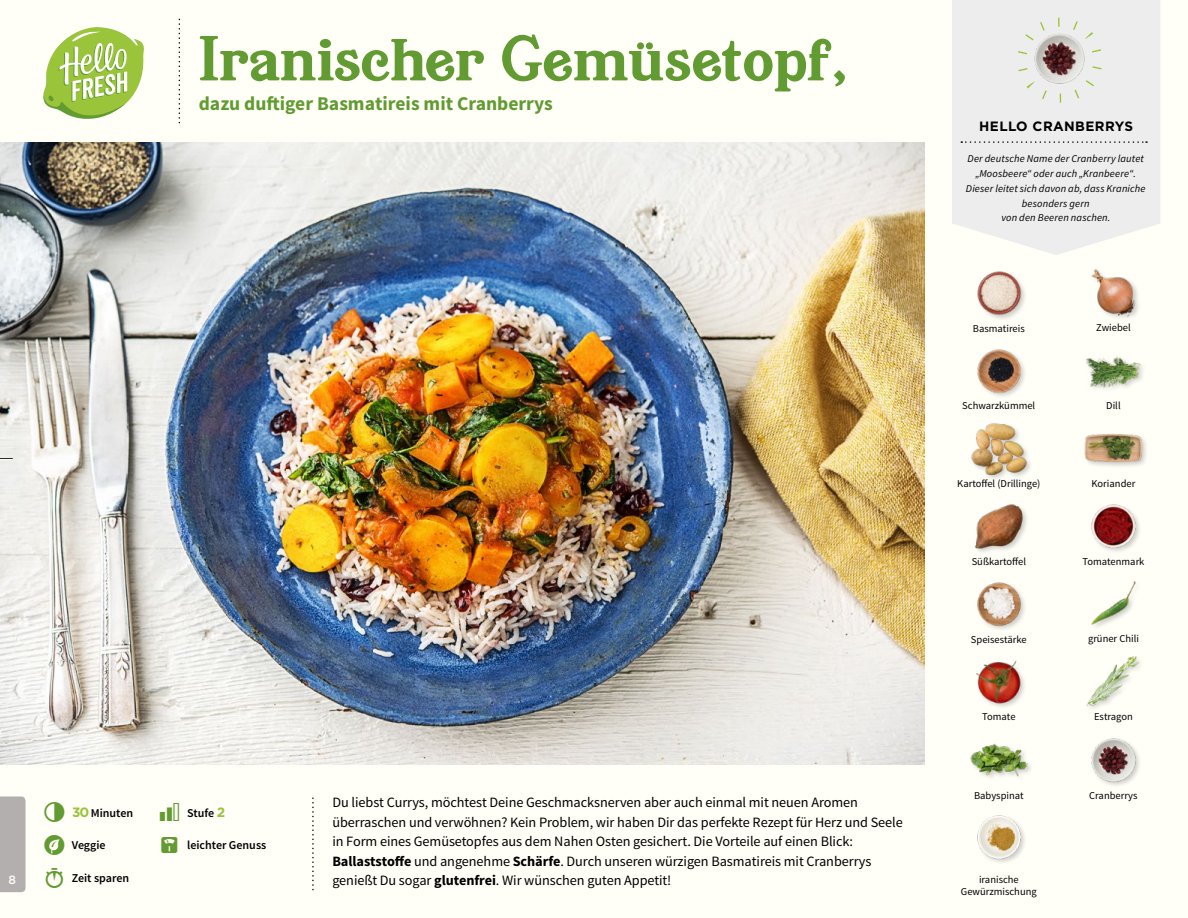
<style>
.page{position:relative;width:1188px;height:918px;background:#fffef7}
.page>*{position:absolute;margin:0;border:0;box-sizing:border-box;transform-origin:0 0}
.t1{font:55.5px "Buena Park JF";color:#619b31}
.t2{font:700 19.5px "Source Sans Pro";color:#619b31}
.t3{font:14.25px/19.5px "Source Sans Pro";letter-spacing:-.005em;color:#000}
.t4{font:700 13.5px "Gotham";letter-spacing:.03em;color:#000}
.t5{font:600 12px "Source Sans Pro";color:#000}
.t6{font:500 12px "Gotham";color:#fffef7}
.t7{font:10.5px/12px "Source Sans Pro";color:#000;text-align:center}
.t8{font:italic 10.5px/14.7px "Source Sans Pro";letter-spacing:.015em;color:#000;text-align:center}
.s1{font-family:"Gotham";font-weight:700;font-size:13.5px;color:#9ac43a}
.s2{font-weight:700}
</style>
<div class="page">
<img style="left:977px;top:815px;width:48px;height:48px">
<img style="left:1091px;top:738px;width:49px;height:48px">
<div style="left:970px;top:743px;width:64px;height:40px;background:#000;opacity:.2"></div>
<img style="left:970px;top:743px;width:58px;height:40px">
<img style="left:976px;top:660px;width:48px;height:47px">
<img style="left:1086px;top:656px;width:54px;height:52px">
<img style="left:1091px;top:581px;width:45px;height:46px">
<img style="left:977px;top:582px;width:48px;height:48px">
<img style="left:974px;top:504px;width:53px;height:48px">
<img style="left:1091px;top:504px;width:49px;height:48px">
<div style="left:1084px;top:432px;width:64px;height:38px;background:#000;opacity:.2"></div>
<img style="left:1085px;top:432px;width:57px;height:38px">
<div style="left:970px;top:422px;width:63px;height:59px;background:#000;opacity:.2"></div>
<img style="left:970px;top:422px;width:58px;height:55px">
<img style="left:977px;top:349px;width:48px;height:48px">
<img style="left:1086px;top:356px;width:56px;height:33px">
<img style="left:1091px;top:269px;width:48px;height:49px">
<img style="left:977px;top:271px;width:48px;height:48px">
<svg style="left:43px;top:27px;width:101px;height:92px"></svg>
<svg style="left:952px;top:0;width:208px;height:255px;background:#eeeeed"></svg>
<svg style="left:961px;top:141px;width:186px;height:2px"></svg>
<img style="left:1027px;top:25px;width:66px;height:66px">
<div style="left:1017px;top:18px;width:85px;height:85px;border:9px dashed #9ac43a;border-radius:50%"></div>
<div style="left:0;top:796px;width:26px;height:96px;background:#b3afaf"></div>
<img style="left:0;top:142px;width:925px;height:623px">
<svg style="left:0;top:458px;width:13px;height:2px"></svg>
<p class="t6" style="left:9px;top:872px;width:9px">8</p>
<h1 class="t1" style="left:199px;top:20px;width:647px">Iranischer Gemüsetopf,</h1>
<h2 class="t2" style="left:199px;top:91px;width:356px">dazu duftiger Basmatireis mit Cranberrys</h2>
<p class="t5" style="left:72px;top:805px;width:62px"><span class="s1">30</span> Minuten</p>
<p class="t5" style="left:187px;top:805px;width:40px">Stufe <span class="s1">2</span></p>
<p class="t5" style="left:72px;top:838px;width:35px">Veggie</p>
<p class="t5" style="left:72px;top:870px;width:59px">Zeit sparen</p>
<p class="t5" style="left:187px;top:838px;width:81px">leichter Genuss</p>
<p class="t3" style="left:332px;top:793px;width:572px">Du liebst Currys, möchtest Deine Geschmacksnerven aber auch einmal mit neuen Aromen überraschen und verwöhnen? Kein Problem, wir haben Dir das perfekte Rezept für Herz und Seele in Form eines Gemüsetopfes aus dem Nahen Osten gesichert. Die Vorteile auf einen Blick:<br><span class="s2">Ballaststoffe</span> und angenehme <span class="s2">Schärfe</span>. Durch unseren würzigen Basmatireis mit Cranberrys genießt Du sogar <span class="s2">glutenfrei</span>. Wir wünschen guten Appetit!</p>
<p class="t4" style="left:979px;top:117px;width:155px">HELLO CRANBERRYS</p>
<p class="t8" style="left:966px;top:152px;width:181px">Der deutsche Name der Cranberry lautet „Moosbeere“ oder auch „Kranbeere“.<br>Dieser leitet sich davon ab, dass Kraniche besonders gern<br>von den Beeren naschen.</p>
<p class="t7" style="left:973px;top:322px;width:53px">Basmatireis</p>
<p class="t7" style="left:1096px;top:322px;width:36px">Zwiebel</p>
<p class="t7" style="left:962px;top:400px;width:74px">Schwarzkümmel</p>
<p class="t7" style="left:1106px;top:400px;width:16px">Dill</p>
<p class="t7" style="left:957px;top:478px;width:85px">Kartoffel (Drillinge)</p>
<p class="t7" style="left:1092px;top:478px;width:45px">Koriander</p>
<p class="t7" style="left:972px;top:556px;width:56px">Süßkartoffel</p>
<p class="t7" style="left:1082px;top:555px;width:64px">Tomatenmark</p>
<p class="t7" style="left:971px;top:633px;width:57px">Speisestärke</p>
<p class="t7" style="left:1088px;top:633px;width:52px">grüner Chili</p>
<p class="t7" style="left:982px;top:711px;width:35px">Tomate</p>
<p class="t7" style="left:1094px;top:711px;width:40px">Estragon</p>
<p class="t7" style="left:974px;top:790px;width:51px">Babyspinat</p>
<p class="t7" style="left:1089px;top:790px;width:50px">Cranberrys</p>
<p class="t7" style="left:961px;top:874px;width:77px">iranische<br>Gewürzmischung</p>
</div>
